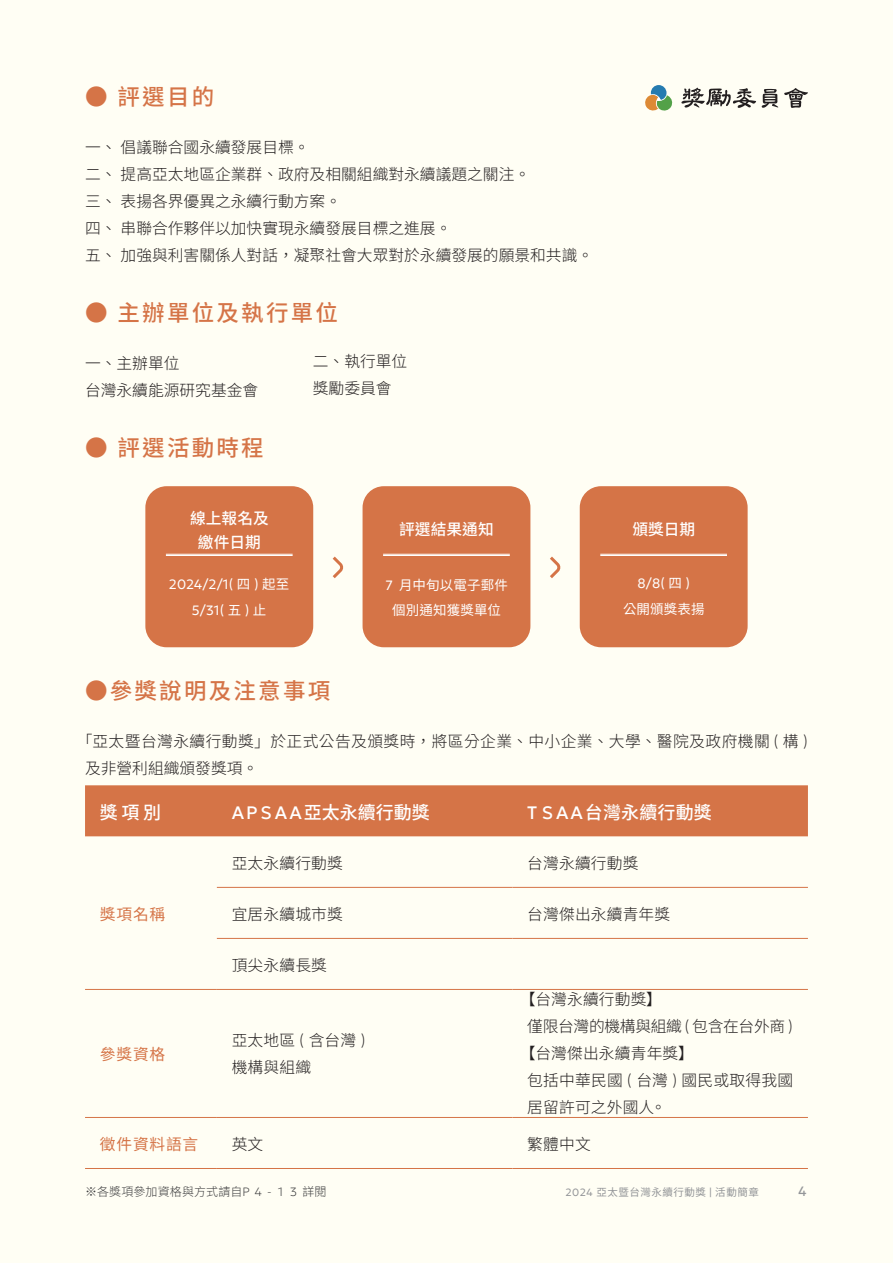
<style>
.page{position:relative;width:893px;height:1263px;background:#fffef4}
.page>*{position:absolute;margin:0;border:0;box-sizing:border-box;transform-origin:0 0}
.t1{font:500 22.5px "Noto Sans TC";letter-spacing:.1em;color:#d57447}
.t2{font:500 18px "Noto Sans TC";letter-spacing:.01em;color:#fff}
.t3{font:300 15.75px/27px "Noto Sans TC";color:#231f20}
.t4{font:300 15.75px/27px "Noto Sans TC";letter-spacing:.025em;color:#231f20}
.t5{font:500 15.75px "Noto Sans TC";color:#fff}
.t6{font:300 15.75px "Noto Sans TC";letter-spacing:-.02em;color:#231f20}
.t7{font:15.75px "Noto Sans TC";letter-spacing:.05em;color:#d57447}
.t8{font:300 13.5px "Geologica";letter-spacing:.005em;color:#fff}
.t9{font:13.5px "Noto Sans TC";letter-spacing:.01em;color:#fff}
.t10{font:13.5px "Geologica";color:#939598}
.t11{font:300 12px "Noto Sans TC";letter-spacing:.01em;color:#3e3e3f}
.t12{font:10.5px "Noto Sans TC";letter-spacing:.05em;color:#939598}
.s1{font-family:"Noto Sans TC";font-weight:400}
.s2{font-family:"Geologica";font-weight:300}
.s3{font-family:"Geologica";font-weight:100}
.s4{font-family:"Geologica";font-weight:400}
</style>
<div class="page">
<div style="left:85px;top:785px;width:723px;height:51px;background:#d57447"></div>
<hr style="left:217px;top:887px;width:295px;height:1px;background:#d57447">
<hr style="left:512px;top:887px;width:296px;height:1px;background:#d57447">
<hr style="left:217px;top:938px;width:295px;height:1px;background:#d57447">
<hr style="left:512px;top:938px;width:296px;height:1px;background:#d57447">
<hr style="left:217px;top:989px;width:295px;height:1px;background:#d57447">
<hr style="left:512px;top:989px;width:296px;height:1px;background:#d57447">
<hr style="left:217px;top:1117px;width:295px;height:1px;background:#d57447">
<hr style="left:512px;top:1117px;width:296px;height:1px;background:#d57447">
<hr style="left:217px;top:1168px;width:295px;height:1px;background:#d57447">
<hr style="left:512px;top:1168px;width:296px;height:1px;background:#d57447">
<hr style="left:85px;top:989px;width:132px;height:1px;background:#d57447">
<hr style="left:85px;top:1117px;width:132px;height:1px;background:#d57447">
<hr style="left:85px;top:1168px;width:132px;height:1px;background:#d57447">
<div style="left:145px;top:486px;width:168px;height:161px;background:#d57447;border-radius:21px"></div>
<hr style="left:166px;top:554px;width:127px;height:1px;background:#fff">
<hr style="left:166px;top:555px;width:127px;height:1px;background:#fff">
<svg style="left:332px;top:556px;width:12px;height:23px"></svg>
<div style="left:363px;top:486px;width:167px;height:161px;background:#d57447;border-radius:21px"></div>
<hr style="left:383px;top:554px;width:127px;height:1px;background:#fff">
<hr style="left:383px;top:555px;width:127px;height:1px;background:#fff">
<div style="left:580px;top:486px;width:168px;height:161px;background:#d57447;border-radius:21px"></div>
<hr style="left:600px;top:554px;width:127px;height:1px;background:#fff">
<hr style="left:600px;top:555px;width:127px;height:1px;background:#fff">
<svg style="left:550px;top:556px;width:11px;height:22px"></svg>
<svg style="left:681px;top:88px;width:75px;height:20px"></svg>
<svg style="left:762px;top:89px;width:16px;height:19px"></svg>
<svg style="left:784px;top:88px;width:24px;height:20px"></svg>
<svg style="left:645px;top:85px;width:28px;height:26px"></svg>
<p class="t1" style="left:85px;top:84px;width:131px">● 評選目的</p>
<p class="t3" style="left:85px;top:134px;width:226px">一、倡議聯合國永續發展目標。</p>
<p class="t3" style="left:85px;top:161px;width:447px">二、提高亞太地區企業群、政府及相關組織對永續議題之關注。</p>
<p class="t3" style="left:85px;top:188px;width:258px">三、表揚各界優異之永續行動方案。</p>
<p class="t3" style="left:85px;top:215px;width:368px">四、串聯合作夥伴以加快實現永續發展目標之進展。</p>
<p class="t3" style="left:85px;top:242px;width:510px">五、加強與利害關係人對話，凝聚社會大眾對於永續發展的願景和共識。</p>
<p class="t1" style="left:85px;top:300px;width:255px">● 主辦單位及執行單位</p>
<p class="t3" style="left:85px;top:350px;width:96px">一、主辦單位</p>
<p class="t3" style="left:85px;top:377px;width:175px">台灣永續能源研究基金會</p>
<p class="t1" style="left:85px;top:435px;width:180px">● 評選活動時程</p>
<p class="t3" style="left:313px;top:348px;width:96px">二、執行單位</p>
<p class="t3" style="left:313px;top:375px;width:80px">獎勵委員會</p>
<p class="t5" style="left:190px;top:509px;width:80px">線上報名及</p>
<p class="t5" style="left:198px;top:533px;width:64px">繳件日期</p>
<p class="t8" style="left:169px;top:573px;width:122px">2024/2/1( <span class="s1">四</span> ) <span class="s1">起至</span></p>
<p class="t8" style="left:192px;top:598px;width:76px">5/31( <span class="s1">五</span> ) <span class="s1">止</span></p>
<p class="t5" style="left:399px;top:520px;width:96px">評選結果通知</p>
<p class="t9" style="left:385px;top:577px;width:124px"><span class="s2">7</span> 月中旬以電子郵件</p>
<p class="t9" style="left:392px;top:603px;width:110px">個別通知獲獎單位</p>
<p class="t5" style="left:632px;top:520px;width:64px">頒獎日期</p>
<p class="t8" style="left:637px;top:572px;width:54px">8/8( <span class="s1">四</span> )</p>
<p class="t9" style="left:623px;top:601px;width:83px">公開頒獎表揚</p>
<p class="t1" style="left:85px;top:678px;width:247px">●參獎說明及注意事項</p>
<p class="t4" style="left:85px;top:728px;width:724px;text-indent:-8px">「亞太暨台灣永續行動獎」於正式公告及頒獎時，將區分企業、中小企業、大學、醫院及政府機關 <span class="s3">(</span> 構 <span class="s3">)</span>及非營利組織頒發獎項。</p>
<p class="t2" style="left:100px;top:802px;width:63px">獎項別</p>
<p class="t2" style="left:232px;top:802px;width:199px"><span class="s4">AP S AA</span>亞太永續行動獎</p>
<p class="t2" style="left:527px;top:802px;width:186px"><span class="s4">T S AA</span>台灣永續行動獎</p>
<p class="t7" style="left:100px;top:905px;width:67px">獎項名稱</p>
<p class="t7" style="left:100px;top:1046px;width:67px">參獎資格</p>
<p class="t3" style="left:232px;top:850px;width:113px">亞太永續行動獎</p>
<p class="t3" style="left:527px;top:850px;width:113px">台灣永續行動獎</p>
<p class="t3" style="left:232px;top:901px;width:113px">宜居永續城市獎</p>
<p class="t3" style="left:527px;top:901px;width:145px">台灣傑出永續青年獎</p>
<p class="t3" style="left:232px;top:952px;width:97px">頂尖永續長獎</p>
<p class="t3" style="left:232px;top:1027px;width:135px">亞太地區 <span class="s3">(</span> 含台灣 <span class="s3">)</span></p>
<p class="t3" style="left:232px;top:1054px;width:81px">機構與組織</p>
<p class="t3" style="left:520px;top:986px;width:144px">【台灣永續行動獎】</p>
<p class="t6" style="left:527px;top:1018px;width:267px">僅限台灣的機構與組織 <span class="s3">(</span> 包含在台外商 <span class="s3">)</span></p>
<p class="t3" style="left:520px;top:1040px;width:176px">【台灣傑出永續青年獎】</p>
<p class="t3" style="left:527px;top:1067px;width:267px">包括中華民國 <span class="s3">(</span> 台灣 <span class="s3">)</span> 國民或取得我國居留許可之外國人。</p>
<p class="t7" style="left:100px;top:1135px;width:100px">徵件資料語言</p>
<p class="t3" style="left:232px;top:1131px;width:33px">英文</p>
<p class="t3" style="left:527px;top:1131px;width:65px">繁體中文</p>
<p class="t11" style="left:85px;top:1185px;width:243px">※各獎項參加資格與方式請自<span class="s3">P 4 - 1 3</span> 詳閱</p>
<p class="t12" style="left:566px;top:1186px;width:195px"><span class="s2">2024</span> 亞太暨台灣永續行動獎 <span class="s2">|</span> 活動簡章</p>
<p class="t10" style="left:798px;top:1180px;width:10px">4</p>
</div>
